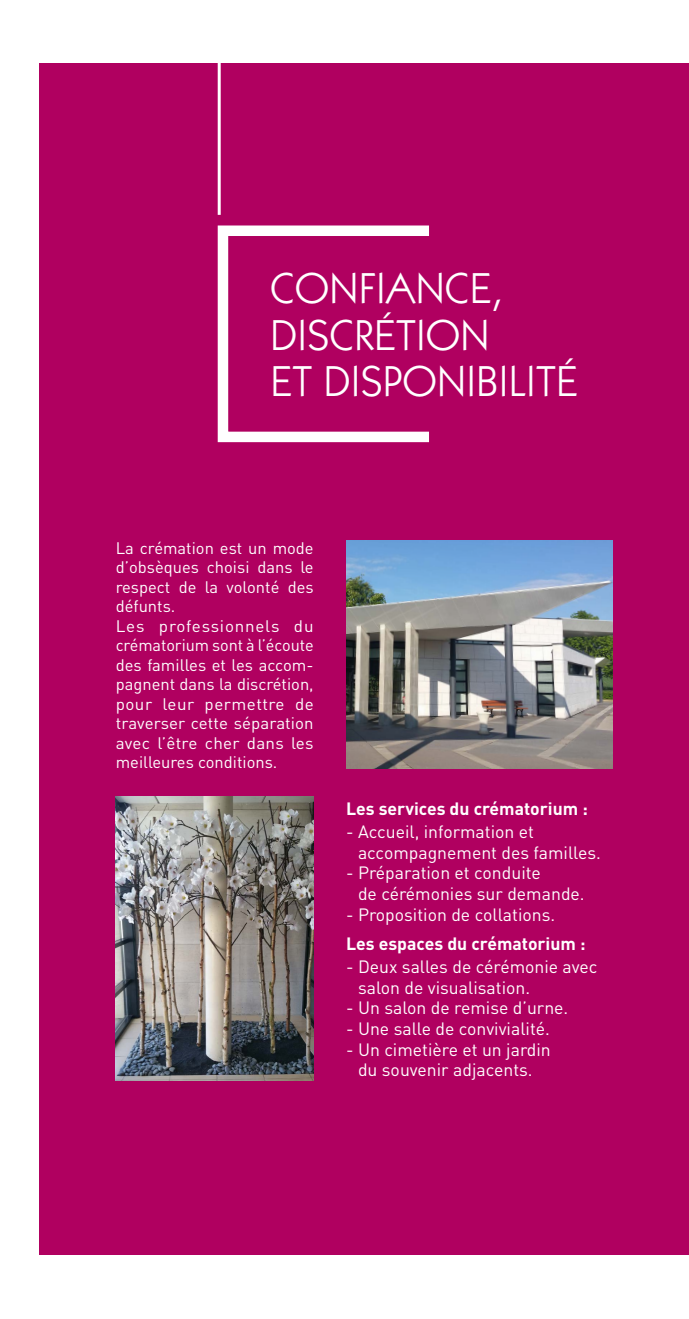
<style>
.page{position:relative;width:689px;height:1319px;background:#fff}
.page>*{position:absolute;margin:0;border:0;box-sizing:border-box;transform-origin:0 0}
.t1{font:43.5px/46.5px "ITC Kabel Std";letter-spacing:.01em;color:#fff}
.t2{font:17.7px/20.5px "DIN";color:#fff}
.t3{font:700 17.7px "DIN";color:#fff}
.t4{font:16.5px/19.5px "DIN";color:#fff}
</style>
<div class="page">
<div style="left:40px;top:64px;width:649px;height:1190px;background:#b00060"></div>
<div style="left:218px;top:225px;width:216px;height:217px;border:10px solid #fff"></div>
<hr style="left:218px;top:0;width:3px;height:215px;background:#fff">
<img style="left:116px;top:796px;width:198px;height:284px">
<img style="left:346px;top:540px;width:267px;height:228px">
<h1 class="t1" style="left:270px;top:265px;width:309px">CONFIANCE,<br>DISCRÉTION<br>ET DISPONIBILITÉ</h1>
<p class="t4" style="left:116px;top:537px;width:199px">La crémation est un mode d’obsèques choisi dans le respect de la volonté des défunts.<br>Les professionnels du crématorium sont à l’écoute des familles et les accom&shy;pagnent dans la discrétion, pour leur permettre de traverser cette séparation avec l’être cher dans les meilleures conditions.</p>
<p class="t3" style="left:346px;top:797px;width:243px">Les services du crématorium :</p>
<p class="t2" style="left:358px;top:821px;width:244px;text-indent:-12px">- Accueil, information et accompagnement des familles.</p>
<p class="t2" style="left:358px;top:862px;width:228px;text-indent:-12px">- Préparation et conduite<br>de cérémonies sur demande.</p>
<p class="t2" style="left:346px;top:903px;width:211px">- Proposition de collations.</p>
<p class="t3" style="left:346px;top:932px;width:241px">Les espaces du crématorium :</p>
<p class="t2" style="left:358px;top:955px;width:241px;text-indent:-12px">- Deux salles de cérémonie avec salon de visualisation.</p>
<p class="t2" style="left:346px;top:997px;width:224px">- Un salon de remise d’urne.</p>
<p class="t2" style="left:346px;top:1017px;width:205px">- Une salle de convivialité.</p>
<p class="t2" style="left:346px;top:1038px;width:206px;text-align:center">- Un cimetière et un jardin du souvenir adjacents.</p>
</div>
